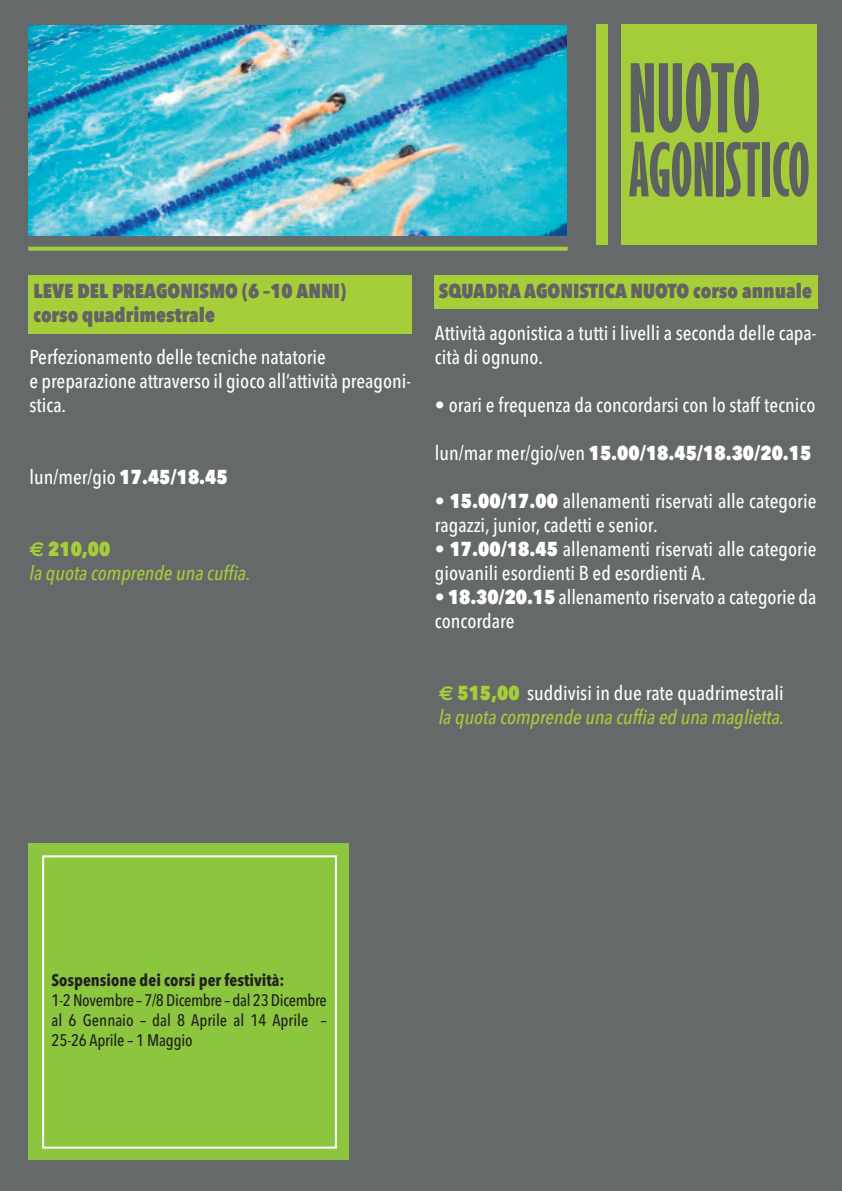
<style>
.page{position:relative;width:842px;height:1191px;background:#66696a}
.page>*{position:absolute;margin:0;border:0;box-sizing:border-box;transform-origin:0 0}
.t1{font:500 20px/24px "Avenir Next Condensed";color:#fff}
.t2{font:italic 500 20px/24px "Avenir Next Condensed";color:#a6ce39}
.t3{font:800 20px/24px "Avenir Next Condensed";color:#636366}
.t4{font:800 20px "Avenir Next Condensed";color:#fff}
.t5{font:500 16.6px/20px "Avenir Next Condensed";color:#231f20;text-align:justify}
.t6{font:700 16.6px "Avenir Next Condensed";color:#231f20}
.s1{font-weight:800}
.s2{font-family:"Euro Sans";font-weight:700;font-style:normal}
.s3{font-weight:800;font-style:normal}
.s4{font-weight:500}
.s5{font-style:normal;color:#fff}
</style>
<div class="page">
<div style="left:596px;top:24px;width:220px;height:221px;background:#a5cd3a"></div>
<svg style="left:631px;top:63px;width:128px;height:70px"></svg>
<svg style="left:629px;top:142px;width:84px;height:55px"></svg>
<div style="left:716px;top:142px;width:7px;height:54px;background:#5d6162"></div>
<svg style="left:726px;top:142px;width:34px;height:55px"></svg>
<div style="left:762px;top:142px;width:7px;height:54px;background:#5d6162"></div>
<svg style="left:773px;top:142px;width:36px;height:55px"></svg>
<div style="left:609px;top:19px;width:12px;height:236px;background:#66696a"></div>
<img style="left:28px;top:25px;width:538px;height:210px">
<svg style="left:28px;top:247px;width:540px;height:4px;background:#a0c63c"></svg>
<div style="left:28px;top:276px;width:384px;height:58px;background:#a6ce39"></div>
<div style="left:435px;top:275px;width:383px;height:33px;background:#a6ce39"></div>
<div style="left:29px;top:843px;width:320px;height:316px;background:#8bc63e"></div>
<div style="left:42px;top:855px;width:295px;height:293px;border:2px solid #fff"></div>
<p class="t3" style="left:33px;top:279px;width:314px">LEVE DEL PREAGONISMO (6 –10 ANNI) corso quadrimestrale</p>
<p class="t1" style="left:29px;top:345px;width:383px">Perfezionamento delle tecniche natatorie<br>e preparazione attraverso il gioco all’attività preagoni&shy;stica.</p>
<p class="t1" style="left:29px;top:465px;width:200px">lun/mer/gio <span class="s1">17.45/18.45</span></p>
<p class="t2" style="left:29px;top:537px;width:222px"><span class="s2">€</span> <span class="s3">210,00<br></span>la quota comprende una cuffia.</p>
<p class="t3" style="left:439px;top:279px;width:375px">SQUADRA AGONISTICA NUOTO corso annuale</p>
<p class="t1" style="left:435px;top:321px;width:383px">Attività agonistica a tutti i livelli a seconda delle capa&shy;cità di ognuno.</p>
<p class="t1" style="left:435px;top:393px;width:382px">• orari e frequenza da concordarsi con lo staff tecnico</p>
<p class="t4" style="left:435px;top:441px;width:378px"><span class="s4">lun/mar mer/gio/ven</span> 15.00/18.45/18.30/20.15</p>
<p class="t1" style="left:435px;top:489px;width:383px">• <span class="s1">15.00/17.00</span> allenamenti riservati alle categorie ragazzi, junior, cadetti e senior.</p>
<p class="t1" style="left:435px;top:537px;width:383px">• <span class="s1">17.00/18.45</span> allenamenti riservati alle categorie giovanili esordienti B ed esordienti A.</p>
<p class="t1" style="left:435px;top:585px;width:383px">• <span class="s1">18.30/20.15</span> allenamento riservato a categorie da concordare</p>
<p class="t2" style="left:439px;top:681px;width:347px"><span class="s2">€</span> <span class="s3">515,00</span> <span class="s5">suddivisi in due rate quadrimestrali </span>la quota comprende una cuffia ed una maglietta.</p>
<p class="t6" style="left:52px;top:969px;width:234px">Sospensione dei corsi per festività:</p>
<p class="t5" style="left:52px;top:989px;width:277px">1-2Novembre – 7/8Dicembre – dal 23Dicembre al 6 Gennaio – dal 8 Aprile al 14 Aprile – 25-26 Aprile – 1 Maggio</p>
</div>
